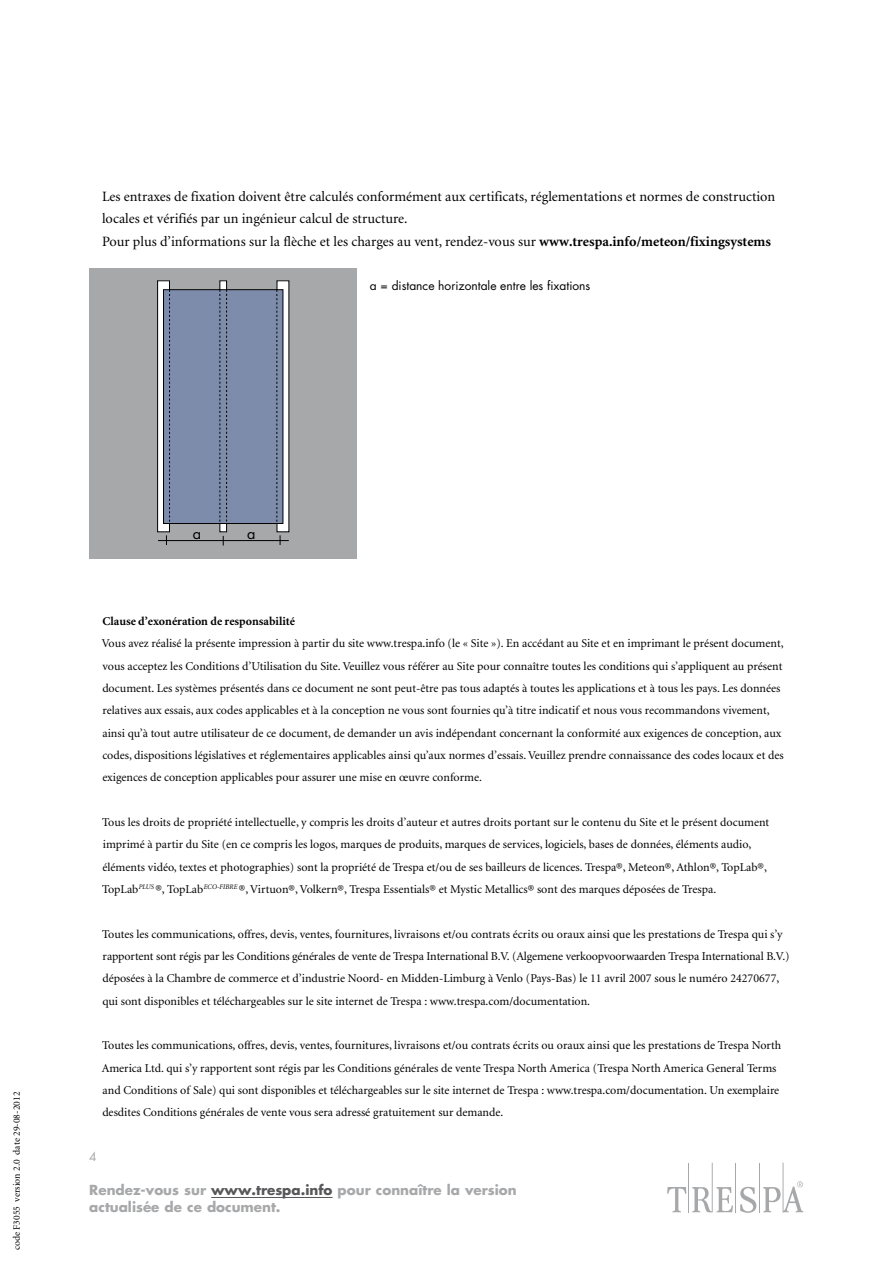
<style>
.page{position:relative;width:893px;height:1263px;background:#fff}
.page>*{position:absolute;margin:0;border:0;box-sizing:border-box;transform-origin:0 0}
.t1{font:14.55px "Futura";color:#000}
.t2{font:14.25px/22.4px "TR Minion";color:#000}
.t3{font:700 13.5px/16.5px "TR Futura";color:#a7a8aa}
.t4{font:12px/22.4px "TR Minion";color:#000}
.t5{font:12px "TR Futura";color:#000}
.t6{font:700 12px "TR Minion";color:#000}
.t7{font:12px "TR Futura";color:#a7a8aa}
.t8{font:9.75px "TR Minion";color:#000}
.s1{font-weight:700}
.s2{color:#58585a}
</style>
<div class="page">
<hr style="left:759px;top:1163px;width:1px;height:49px;background:#a7a8aa">
<hr style="left:783px;top:1163px;width:1px;height:49px;background:#a7a8aa">
<hr style="left:735px;top:1163px;width:1px;height:49px;background:#a7a8aa">
<hr style="left:712px;top:1163px;width:1px;height:49px;background:#a7a8aa">
<hr style="left:688px;top:1163px;width:1px;height:49px;background:#a7a8aa">
<svg style="left:740px;top:1187px;width:16px;height:26px"></svg>
<svg style="left:667px;top:1187px;width:19px;height:25px"></svg>
<svg style="left:692px;top:1187px;width:41px;height:25px"></svg>
<svg style="left:763px;top:1181px;width:40px;height:31px"></svg>
<hr style="left:211px;top:1197px;width:122px;height:1px;background:#58585a">
<div style="left:89px;top:268px;width:268px;height:290px;background:#a7a8aa"></div>
<div style="left:220px;top:281px;width:7px;height:251px;background:#fff"></div>
<div style="left:220px;top:280px;width:7px;height:252px;border:1px solid #000"></div>
<svg style="left:279px;top:282px;width:8px;height:248px"></svg>
<div style="left:158px;top:281px;width:11px;height:251px;background:#fff"></div>
<div style="left:157px;top:280px;width:13px;height:252px;border:1px solid #000"></div>
<hr style="left:158px;top:540px;width:131px;height:1px;background:#000">
<svg style="left:163px;top:289px;width:120px;height:256px;background:#7c88a4"></svg>
<p class="t2" style="left:102px;top:186px;width:675px">Les entraxes de fixation doivent être calculés conformément aux certificats, réglementations et normes de construction locales et vérifiés par un ingénieur calcul de structure.<br>Pour plus d’informations sur la flèche et les charges au vent, rendez-vous sur <span class="s1">www.trespa.info/meteon/fixingsystems</span></p>
<p class="t5" style="left:370px;top:278px;width:222px">a = distance horizontale entre les fixations</p>
<p class="t8" style="left:12px;top:1250px;width:160px;rotate:-90deg">code F3055 version 2.0 date 29-08-2012</p>
<p class="t1" style="left:193px;top:524px;width:10px">a</p>
<p class="t1" style="left:247px;top:523px;width:10px">a</p>
<p class="t6" style="left:103px;top:615px;width:194px">Clause d’exonération de responsabilité</p>
<p class="t4" style="left:102px;top:633px;width:683px">Vous avez réalisé la présente impression à partir du site www.trespa.info (le « Site »). En accédant au Site et en imprimant le présent document, vous acceptez les Conditions d’Utilisation du Site. Veuillez vous référer au Site pour connaître toutes les conditions qui s’appliquent au présent document. Les systèmes présentés dans ce document ne sont peut-être pas tous adaptés à toutes les applications et à tous les pays. Les données relatives aux essais, aux codes applicables et à la conception ne vous sont fournies qu’à titre indicatif et nous vous recommandons vivement, ainsi qu’à tout autre utilisateur de ce document, de demander un avis indépendant concernant la conformité aux exigences de conception, aux codes, dispositions législatives et réglementaires applicables ainsi qu’aux normes d’essais. Veuillez prendre connaissance des codes locaux et des exigences de conception applicables pour assurer une mise en œuvre conforme.</p>
<p class="t4" style="left:102px;top:811px;width:668px">Tous les droits de propriété intellectuelle, y compris les droits d’auteur et autres droits portant sur le contenu du Site et le présent document imprimé à partir du Site (en ce compris les logos, marques de produits, marques de services, logiciels, bases de données, éléments audio, éléments vidéo, textes et photographies) sont la propriété de Trespa et/ou de ses bailleurs de licences. Trespa®, Meteon®, Athlon®, TopLab®, TopLab<sup>PLUS</sup> ®, TopLab<sup>ECO-FIBRE</sup> ®, Virtuon®, Volkern®, Trespa Essentials® et Mystic Metallics® sont des marques déposées de Trespa.</p>
<p class="t4" style="left:102px;top:923px;width:689px">Toutes les communications, offres, devis, ventes, fournitures, livraisons et/ou contrats écrits ou oraux ainsi que les prestations de Trespa qui s’y rapportent sont régis par les Conditions générales de vente de Trespa International B.V. (Algemene verkoopvoorwaarden Trespa International B.V.) déposées à la Chambre de commerce et d’industrie Noord- en Midden-Limburg à Venlo (Pays-Bas) le 11 avril 2007 sous le numéro 24270677, qui sont disponibles et téléchargeables sur le site internet de Trespa : www.trespa.com/documentation.</p>
<p class="t4" style="left:102px;top:1035px;width:681px">Toutes les communications, offres, devis, ventes, fournitures, livraisons et/ou contrats écrits ou oraux ainsi que les prestations de Trespa North America Ltd. qui s’y rapportent sont régis par les Conditions générales de vente Trespa North America (Trespa North America General Terms and Conditions of Sale) qui sont disponibles et téléchargeables sur le site internet de Trespa : www.trespa.com/documentation. Un exemplaire desdites Conditions générales de vente vous sera adressé gratuitement sur demande.</p>
<p class="t7" style="left:89px;top:1148px;width:9px">4</p>
<p class="t3" style="left:89px;top:1182px;width:429px">Rendez-vous sur <span class="s2">www.trespa.info</span> pour connaître la version actualisée de ce document.</p>
</div>
